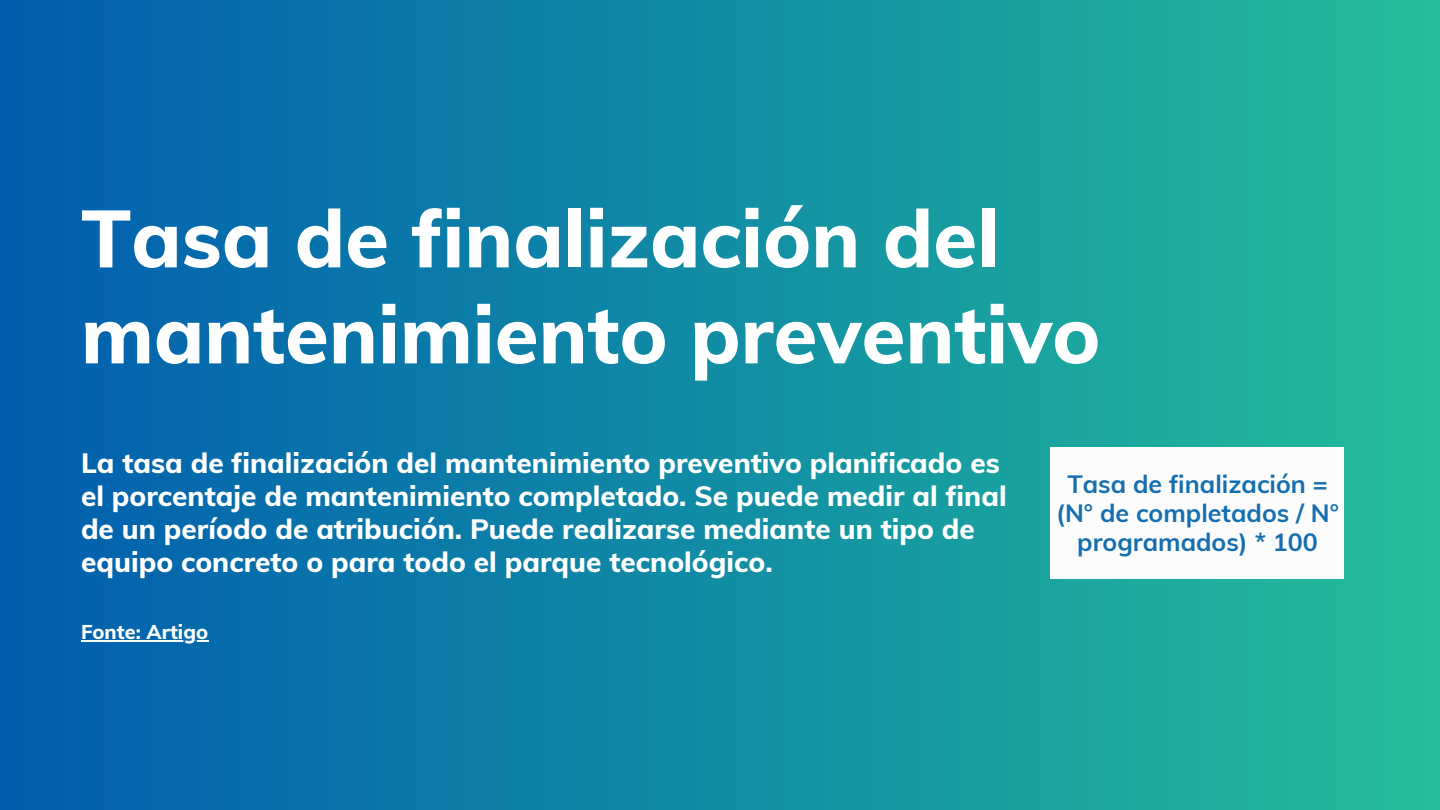
<style>
.page{position:relative;width:1440px;height:810px;background:#fff}
.page>*{position:absolute;margin:0;border:0;box-sizing:border-box;transform-origin:0 0}
.t1{font:800 80px/96px "Muli";color:#fff}
.t2{font:800 28px/33px "Muli";color:#fff}
.t3{font:700 25px/29.2px "Muli";color:#146eaf;text-align:center}
.t4{font:800 20px "Muli";color:#fff}
</style>
<div class="page">
<img style="left:0;top:0;width:1440px;height:810px">
<hr style="left:81px;top:641px;width:127px;height:1px;background:#fff">
<div style="left:1051px;top:447px;width:293px;height:132px;background:#fcfcfc"></div>
<h1 class="t1" style="left:81px;top:189px;width:1021px">Tasa de finalización del mantenimiento preventivo</h1>
<h2 class="t2" style="left:81px;top:446px;width:927px">La tasa de finalización del mantenimiento preventivo planificado es el porcentaje de mantenimiento completado. Se puede medir al final de un período de atribución. Puede realizarse mediante un tipo de equipo concreto o para todo el parque tecnológico.</h2>
<h3 class="t4" style="left:81px;top:619px;width:129px">Fonte: Artigo</h3>
<p class="t3" style="left:1056px;top:469px;width:284px">Tasa de finalización = (N° de completados / N° programados) * 100</p>
</div>
